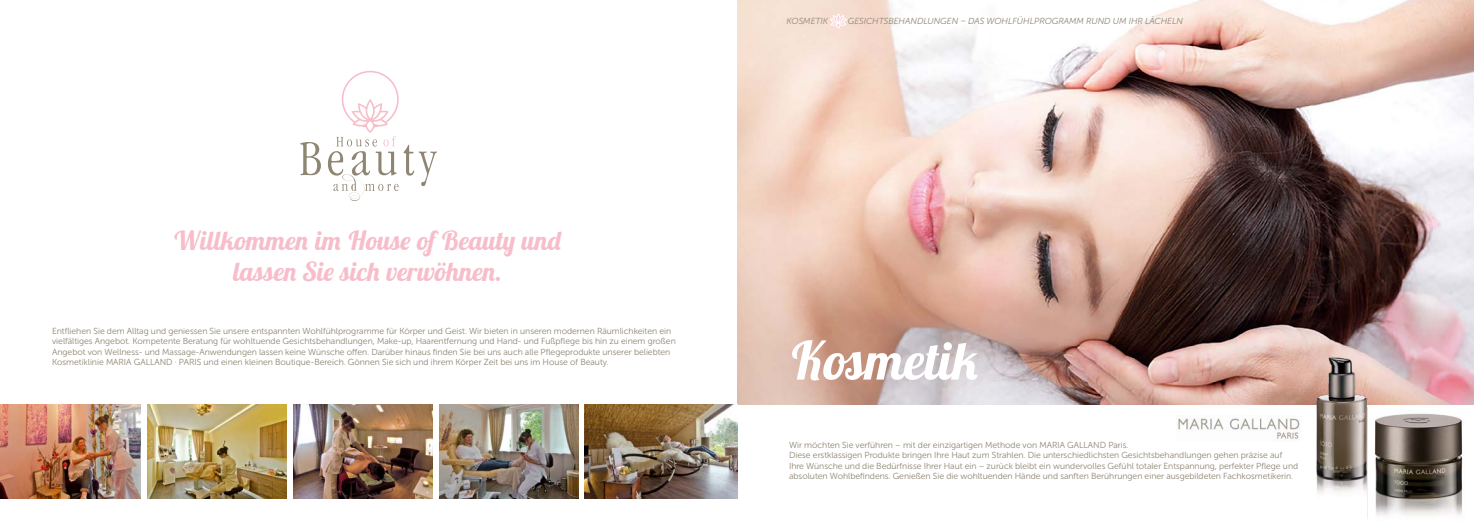
<style>
.page{position:relative;width:1474px;height:521px;background:#fff}
.page>*{position:absolute;margin:0;border:0;box-sizing:border-box;transform-origin:0 0}
.t1{font:italic 700 52.5px "Lobster Two";color:#fff}
.t2{font:italic 700 26.25px/31.5px "Lobster Two";color:#f7bdca;text-align:center}
.t3{font:8.75px/10.5px "Museo Sans Rounded 300";color:#8e8573}
.t4{font:italic 8.75px "Museo Sans Rounded 300";color:#8e8573}
</style>
<div class="page">
<img style="left:737px;top:0;width:736px;height:404px">
<svg style="left:300px;top:142px;width:21px;height:33px"></svg>
<svg style="left:328px;top:71px;width:109px;height:130px"></svg>
<img style="left:147px;top:404px;width:139px;height:95px">
<img style="left:293px;top:404px;width:139px;height:95px">
<img style="left:439px;top:404px;width:139px;height:95px">
<img style="left:585px;top:404px;width:152px;height:95px">
<img style="left:0;top:404px;width:140px;height:95px">
<img style="left:1176px;top:418px;width:124px;height:21px">
<svg style="left:830px;top:13px;width:16px;height:16px"></svg>
<img style="left:1307px;top:342px;width:64px;height:177px">
<img style="left:1375px;top:413px;width:88px;height:103px">
<h2 class="t2" style="left:173px;top:224px;width:390px">Willkommen im House of Beauty und lassen Sie sich verwöhnen.</h2>
<p class="t3" style="left:52px;top:325px;width:625px">Entfliehen Sie dem Alltag und geniessen Sie unsere entspannten Wohlfühlprogramme für Körper und Geist. Wir bieten in unseren modernen Räumlichkeiten ein vielfältiges Angebot. Kompetente Beratung für wohltuende Gesichtsbehandlungen, Make-up, Haarentfernung und Hand- und Fußpflege bis hin zu einem großen Angebot von Wellness- und Massage-Anwendungen lassen keine Wünsche offen. Darüber hinaus finden Sie bei uns auch alle Pflegeprodukte unserer beliebten Kosmetiklinie MARIA GALLAND · PARIS und einen kleinen Boutique-Bereich. Gönnen Sie sich und ihrem Körper Zeit bei uns im House of Beauty.</p>
<p class="t4" style="left:786px;top:16px;width:43px">KOSMETIK</p>
<p class="t4" style="left:847px;top:16px;width:337px">GESICHTSBEHANDLUNGEN – DAS WOHLFÜHLPROGRAMM RUND UM IHR LÄCHELN</p>
<h1 class="t1" style="left:789px;top:327px;width:192px">Kosmetik</h1>
<p class="t3" style="left:789px;top:440px;width:510px">Wir möchten Sie verführen – mit der einzigartigen Methode von MARIA GALLAND Paris.<br>Diese erstklassigen Produkte bringen Ihre Haut zum Strahlen. Die unterschiedlichsten Gesichtsbehandlungen gehen präzise auf Ihre Wünsche und die Bedürfnisse Ihrer Haut ein – zurück bleibt ein wundervolles Gefühl totaler Entspannung, perfekter Pflege und absoluten Wohlbefindens. Genießen Sie die wohltuenden Hände und sanften Berührungen einer ausgebildeten Fachkosmetikerin.</p>
</div>
